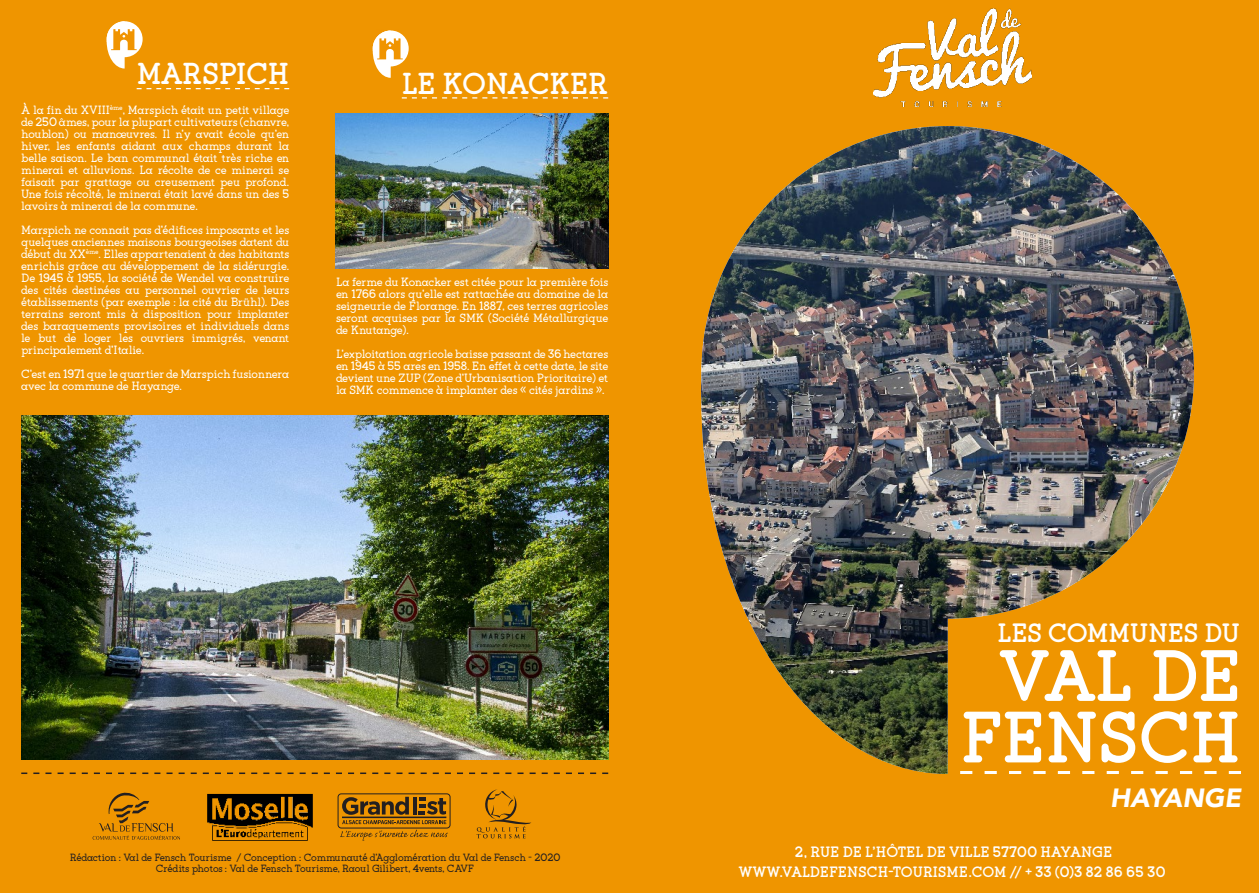
<style>
.page{position:relative;width:1259px;height:893px;background:#ef9500}
.page>*{position:absolute;margin:0;border:0;box-sizing:border-box;transform-origin:0 0}
.t1{font:700 72.45px/61.5px "Flagship Slab";letter-spacing:-.005em;color:#fff;text-align:center}
.t2{font:700 30.3px "Flagship Slab";letter-spacing:-.015em;color:#fff}
.t3{font:700 26.55px "Flagship Slab";color:#fff}
.t4{font:italic 900 26.4px "Avenir";color:#fff}
.t5{font:700 15px "Flagship Slab";color:#fff}
.t6{font:12px/12px "Flagship Slab";color:#fff;text-align:justify}
.t7{font:10.5px/10.5px "Flagship Slab";letter-spacing:-.01em;color:#231f20;text-align:center}
</style>
<div class="page">
<svg style="left:1204px;top:771px;width:37px;height:3px"></svg>
<img style="left:874px;top:8px;width:157px;height:98px">
<svg style="left:137px;top:88px;width:152px;height:1px"></svg>
<svg style="left:21px;top:772px;width:587px;height:2px"></svg>
<svg style="left:476px;top:789px;width:55px;height:49px"></svg>
<svg style="left:93px;top:792px;width:87px;height:48px"></svg>
<div style="left:338px;top:793px;width:112px;height:35px;border:1px solid #231f20;border-radius:3px"></div>
<svg style="left:342px;top:797px;width:104px;height:27px"></svg>
<hr style="left:413px;top:797px;width:4px;height:17px;background:#231f20">
<hr style="left:342px;top:816px;width:104px;height:2px;background:#231f20">
<svg style="left:340px;top:830px;width:108px;height:11px"></svg>
<img style="left:207px;top:793px;width:106px;height:48px">
<svg style="left:107px;top:21px;width:36px;height:36px"></svg>
<svg style="left:107px;top:21px;width:30px;height:48px"></svg>
<img style="left:22px;top:416px;width:586px;height:343px">
<img style="left:700px;top:126px;width:494px;height:648px">
<svg style="left:402px;top:97px;width:206px;height:2px"></svg>
<img style="left:336px;top:113px;width:272px;height:156px">
<div style="left:373px;top:31px;width:36px;height:35px;background:#fff;border-radius:50%"></div>
<svg style="left:373px;top:30px;width:30px;height:48px"></svg>
<h2 class="t2" style="left:137px;top:56px;width:154px">MARSPICH</h2>
<p class="t6" style="left:21px;top:104px;width:269px">À la fin du XVIII<sup>ème</sup>, Marspich était un petit village de 250 âmes, pour la plupart cultivateurs (chanvre, houblon) ou manœuvres. Il n’y avait école qu’en hiver, les enfants aidant aux champs durant la belle saison. Le ban communal était très riche en minerai et alluvions. La récolte de ce minerai se faisait par grattage ou creusement peu profond.<br>Une fois récolté, le minerai était lavé dans un des 5 lavoirs à minerai de la commune.</p>
<p class="t6" style="left:21px;top:224px;width:269px">Marspich ne connait pas d’édifices imposants et les quelques anciennes maisons bourgeoises datent du début du XX<sup>ème</sup>. Elles appartenaient à des habitants enrichis grâce au développement de la sidérurgie.<br>De 1945 à 1955, la société de Wendel va construire des cités destinées au personnel ouvrier de leurs établissements (par exemple : la cité du Brühl). Des terrains seront mis à disposition pour implanter des baraquements provisoires et individuels dans le but de loger les ouvriers immigrés, venant principalement d’Italie.</p>
<p class="t6" style="left:21px;top:368px;width:269px">C’est en 1971 que le quartier de Marspich fusionnera avec la commune de Hayange.</p>
<h2 class="t2" style="left:402px;top:65px;width:208px">LE KONACKER</h2>
<p class="t6" style="left:336px;top:276px;width:274px">La ferme du Konacker est citée pour la première fois en 1766 alors qu’elle est rattachée au domaine de la seigneurie de Florange. En 1887, ces terres agricoles seront acquises par la SMK (Société Métallurgique de Knutange).</p>
<p class="t6" style="left:336px;top:348px;width:274px">L’exploitation agricole baisse passant de 36 hectares en 1945 à 55 ares en 1958. En effet à cette date, le site devient une ZUP (Zone d’Urbanisation Prioritaire) et la SMK commence à implanter des « cités jardins ».</p>
<p class="t7" style="left:70px;top:852px;width:492px">Rédaction : Val de Fensch Tourisme / Conception : Communauté d’Agglomération du Val de Fensch - 2020<br>Crédits photos : Val de Fensch Tourisme, Raoul Gilibert, 4vents, CAVF</p>
<h3 class="t3" style="left:997px;top:617px;width:244px">LES COMMUNES DU</h3>
<h1 class="t1" style="left:960px;top:644px;width:282px">VAL DE<br>FENSCH</h1>
<h3 class="t4" style="left:1110px;top:776px;width:132px">HAYANGE</h3>
<p class="t5" style="left:795px;top:843px;width:319px">2, RUE DE L’HÔTEL DE VILLE 57700 HAYANGE</p>
<p class="t5" style="left:738px;top:863px;width:428px">WWW.VALDEFENSCH-TOURISME.COM // + 33 (0)3 82 86 65 30</p>
</div>
